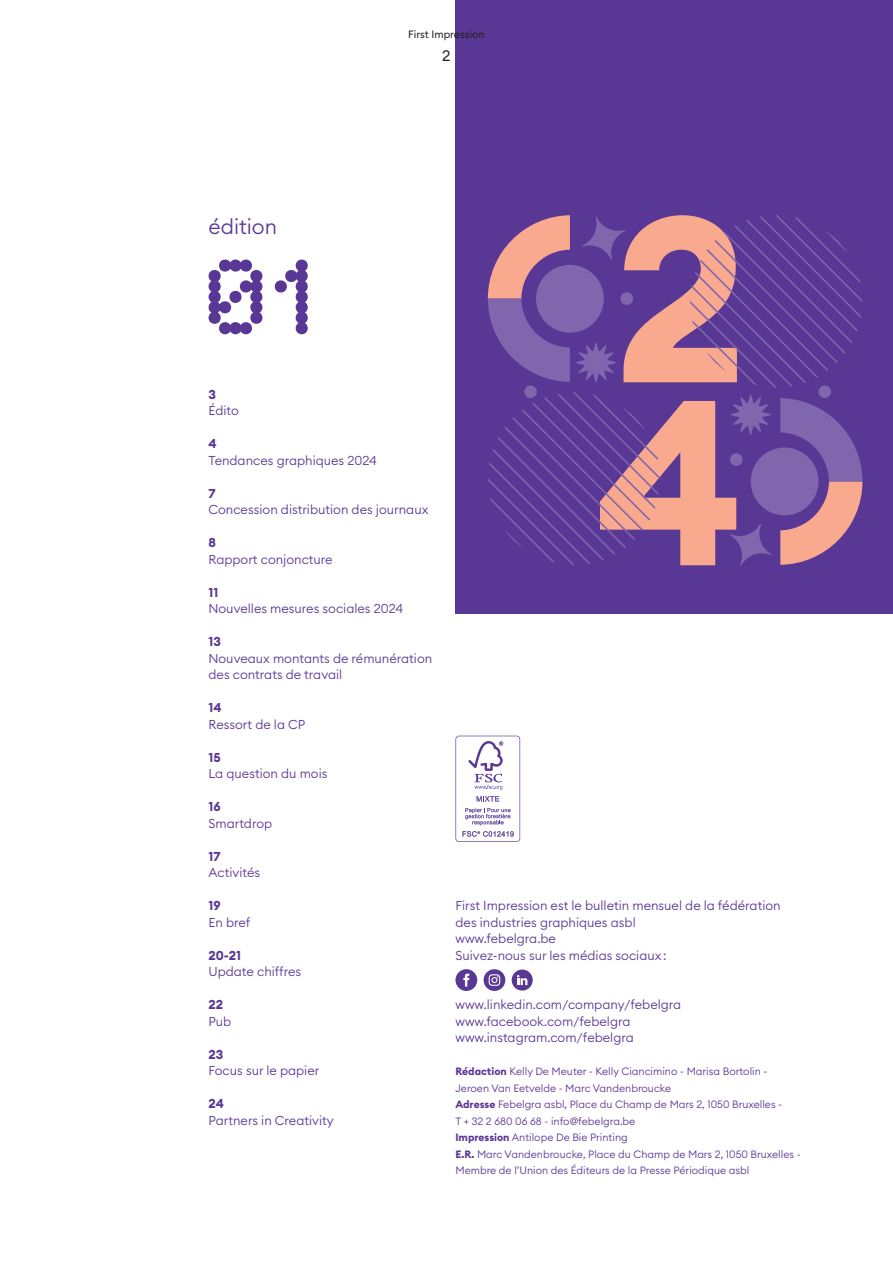
<style>
.page{position:relative;width:893px;height:1263px;background:#fff}
.page>*{position:absolute;margin:0;border:0;box-sizing:border-box;transform-origin:0 0}
.t1{font:700 87px "Astalamet Pro";color:#593795}
.t2{font:300 21px "Euclid Circular B";color:#593795}
.t3{font:15px "Euclid Circular B";color:#231f20}
.t4{font:300 12.75px/16.5px "Euclid Circular B";color:#593795}
.t5{font:700 12.75px "Euclid Circular B";color:#593795}
.t6{font:300 10.5px/16.5px "Euclid Circular B";color:#593795}
.t7{font:10.5px "Euclid Circular B";color:#231f20}
.s1{font-weight:700}
</style>
<div class="page">
<div style="left:455px;top:0;width:438px;height:613px;background:#593795"></div>
<div style="left:455px;top:969px;width:22px;height:22px;background:#593795;border-radius:50%"></div>
<svg style="left:463px;top:973px;width:6px;height:13px"></svg>
<div style="left:512px;top:969px;width:21px;height:21px;background:#593795;border-radius:50%"></div>
<svg style="left:517px;top:975px;width:10px;height:10px"></svg>
<div style="left:484px;top:969px;width:21px;height:22px;background:#593795;border-radius:50%"></div>
<svg style="left:488px;top:974px;width:13px;height:12px"></svg>
<svg style="left:455px;top:736px;width:65px;height:106px"></svg>
<svg style="left:488px;top:215px;width:374px;height:351px"></svg>
<h2 class="t2" style="left:209px;top:213px;width:70px">édition</h2>
<h1 class="t1" style="left:202px;top:228px;width:113px">01</h1>
<p class="t7" style="left:408px;top:28px;width:78px">First Impression</p>
<p class="t3" style="left:442px;top:46px;width:10px">2</p>
<p class="t5" style="left:209px;top:386px;width:9px">3</p>
<p class="t4" style="left:209px;top:402px;width:32px">Édito</p>
<p class="t5" style="left:209px;top:435px;width:10px">4</p>
<p class="t4" style="left:209px;top:452px;width:170px">Tendances graphiques 2024</p>
<p class="t5" style="left:209px;top:485px;width:9px">7</p>
<p class="t4" style="left:209px;top:501px;width:221px">Concession distribution des journaux</p>
<p class="t5" style="left:209px;top:534px;width:9px">8</p>
<p class="t4" style="left:209px;top:551px;width:126px">Rapport conjoncture</p>
<p class="t5" style="left:209px;top:584px;width:11px">11</p>
<p class="t4" style="left:209px;top:600px;width:196px">Nouvelles mesures sociales 2024</p>
<p class="t5" style="left:209px;top:633px;width:14px">13</p>
<p class="t4" style="left:209px;top:650px;width:225px">Nouveaux montants de rémunération des contrats de travail</p>
<p class="t5" style="left:209px;top:699px;width:15px">14</p>
<p class="t4" style="left:209px;top:716px;width:98px">Ressort de la CP</p>
<p class="t5" style="left:209px;top:749px;width:14px">15</p>
<p class="t4" style="left:209px;top:765px;width:120px">La question du mois</p>
<p class="t5" style="left:209px;top:798px;width:14px">16</p>
<p class="t4" style="left:209px;top:815px;width:65px">Smartdrop</p>
<p class="t5" style="left:209px;top:848px;width:13px">17</p>
<p class="t4" style="left:209px;top:864px;width:53px">Activités</p>
<p class="t5" style="left:209px;top:897px;width:14px">19</p>
<p class="t4" style="left:209px;top:914px;width:43px">En bref</p>
<p class="t5" style="left:209px;top:947px;width:34px">20-21</p>
<p class="t4" style="left:209px;top:963px;width:94px">Update chiffres</p>
<p class="t5" style="left:209px;top:996px;width:16px">22</p>
<p class="t4" style="left:209px;top:1013px;width:24px">Pub</p>
<p class="t5" style="left:209px;top:1046px;width:16px">23</p>
<p class="t4" style="left:209px;top:1062px;width:112px">Focus sur le papier</p>
<p class="t5" style="left:209px;top:1095px;width:17px">24</p>
<p class="t4" style="left:209px;top:1111px;width:127px">Partners in Creativity</p>
<p class="t4" style="left:455px;top:897px;width:327px">First Impression est le bulletin mensuel de la fédération des industries graphiques asbl<br>www.febelgra.be<br>Suivez-nous sur les médias sociaux :</p>
<p class="t4" style="left:455px;top:996px;width:227px">www.linkedin.com/company/febelgra www.facebook.com/febelgra www.instagram.com/febelgra</p>
<p class="t6" style="left:455px;top:1063px;width:347px"><span class="s1">Rédaction</span> Kelly De Meuter - Kelly Ciancimino - Marisa Bortolin - Jeroen Van Eetvelde - Marc Vandenbroucke<br><span class="s1">Adresse</span> Febelgra asbl, Place du Champ de Mars 2, 1050 Bruxelles -<br>T + 32 2 680 06 68 - info@febelgra.be<br><span class="s1">Impression</span> Antilope De Bie Printing<br><span class="s1">E.R.</span> Marc Vandenbroucke, Place du Champ de Mars 2, 1050 Bruxelles - Membre de l’Union des Éditeurs de la Presse Périodique asbl</p>
</div>
